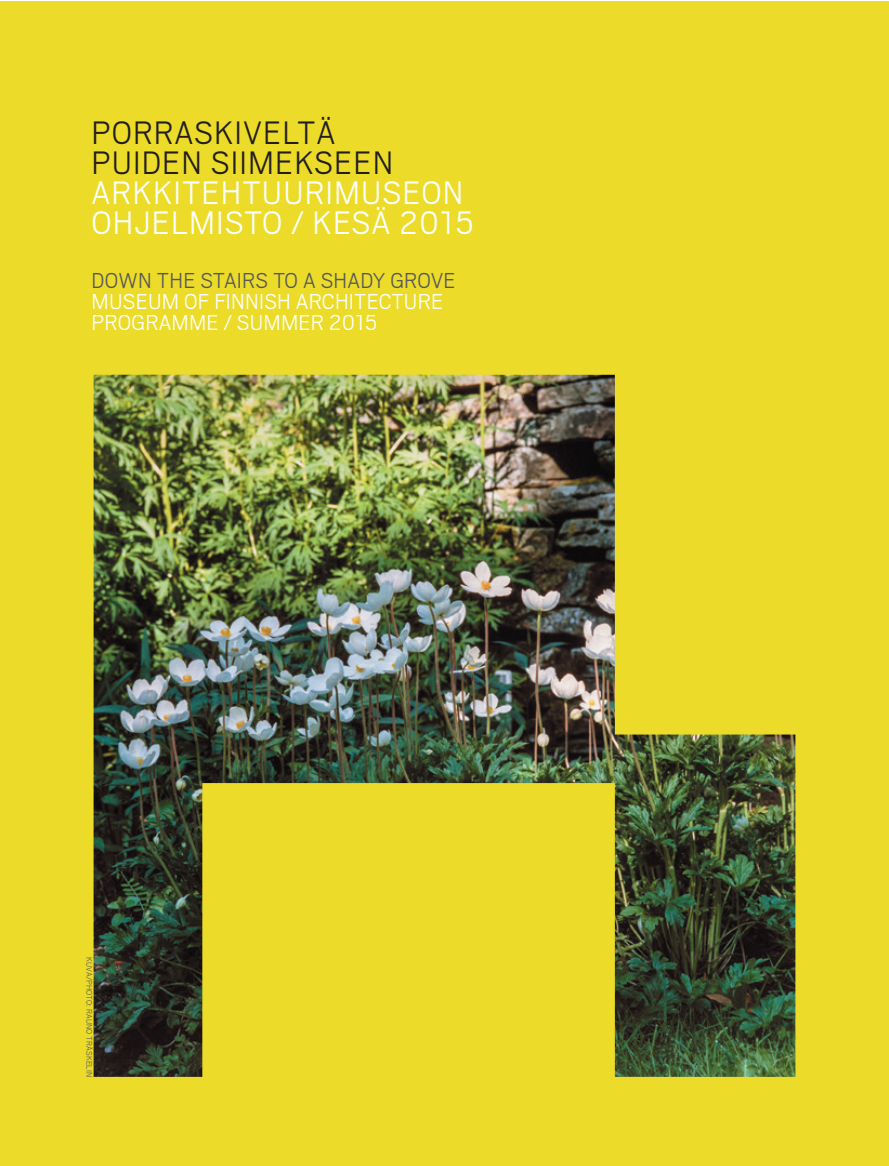
<style>
.page{position:relative;width:889px;height:1166px;background:#fff}
.page>*{position:absolute;margin:0;border:0;box-sizing:border-box;transform-origin:0 0}
.t1{font:300 36px/30px "Scout";letter-spacing:.03em;color:#fff}
.t2{font:300 36px/30px "Scout";letter-spacing:.03em;color:#231f20}
.t3{font:300 24px/21px "Scout";letter-spacing:.01em;color:#fff}
.t4{font:300 24px "Scout";letter-spacing:.01em;color:#57585a}
.t5{font:300 9px "Scout";letter-spacing:.015em;color:#57585a}
</style>
<div class="page">
<div style="left:0;top:1px;width:888px;height:1164px;background:#ecdc29"></div>
<img style="left:94px;top:374px;width:701px;height:702px">
<h1 class="t2" style="left:92px;top:116px;width:303px">PORRASKIVELTÄ<br>PUIDEN SIIMEKSEEN</h1>
<h1 class="t1" style="left:92px;top:176px;width:384px">ARKKITEHTUURIMUSEON<br>OHJELMISTO / KESÄ 2015</h1>
<p class="t4" style="left:92px;top:265px;width:365px">DOWN THE STAIRS TO A SHADY GROVE</p>
<p class="t3" style="left:92px;top:290px;width:353px">MUSEUM OF FINNISH ARCHITECTURE<br>PROGRAMME / SUMMER 2015</p>
<p class="t5" style="left:95px;top:956px;width:121px;rotate:90deg">KUVA/PHOTO: RAUNO TRÄSKELIN</p>
</div>
